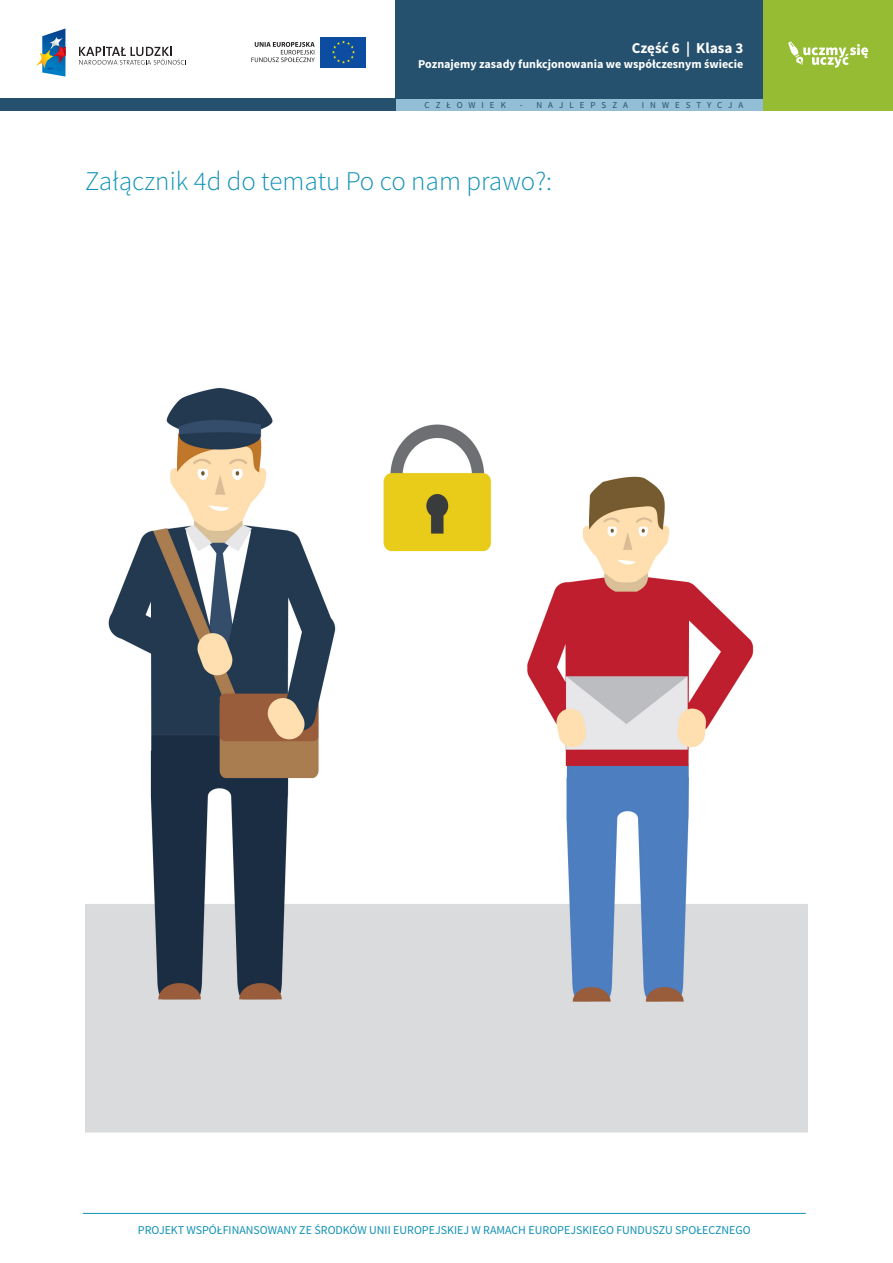
<style>
.page{position:relative;width:893px;height:1263px;background:#fff}
.page>*{position:absolute;margin:0;border:0;box-sizing:border-box;transform-origin:0 0}
.nagłówki{font:300 27px "Source Sans Pro";color:#1192b6}
.t1{font:700 15px "Source Sans Pro";color:#fff}
.t2{font:12px "Source Sans Pro";color:#1192b6}
.t3{font:700 12px "Source Sans Pro";color:#fff}
.t4{font:9px "Source Sans Pro";letter-spacing:.67em;color:#25516e}
</style>
<div class="page">
<div style="left:395px;top:99px;width:368px;height:12px;background:#92bfd6"></div>
<div style="left:0;top:99px;width:395px;height:12px;background:#25516e"></div>
<div style="left:763px;top:0;width:130px;height:111px;background:#96bc33"></div>
<div style="left:395px;top:0;width:368px;height:99px;background:#25516e"></div>
<svg style="left:788px;top:42px;width:80px;height:26px"></svg>
<hr style="left:83px;top:1213px;width:723px;height:1px;background:#1192b6">
<svg style="left:79px;top:47px;width:107px;height:18px"></svg>
<svg style="left:36px;top:28px;width:29px;height:49px"></svg>
<div style="left:320px;top:37px;width:46px;height:30px;background:#0d4da1"></div>
<svg style="left:332px;top:40px;width:23px;height:24px"></svg>
<svg style="left:251px;top:42px;width:64px;height:20px"></svg>
<img style="left:85px;top:387px;width:723px;height:746px">
<p class="t1" style="left:632px;top:39px;width:113px">Część 6 | Klasa 3</p>
<p class="t3" style="left:418px;top:56px;width:327px">Poznajemy zasady funkcjonowania we współczesnym świecie</p>
<p class="t4" style="left:425px;top:100px;width:83px">CZŁOWIEK</p>
<p class="t4" style="left:520px;top:100px;width:110px">- NAJLEPSZA</p>
<p class="t4" style="left:642px;top:100px;width:103px">INWESTYCJA</p>
<p class="nagłówki" style="left:85px;top:165px;width:469px">Załącznik 4d do tematu Po co nam prawo?:</p>
<p class="t2" style="left:138px;top:1222px;width:614px">PROJEKT WSPÓŁFINANSOWANY ZE ŚRODKÓW UNII EUROPEJSKIEJ W RAMACH EUROPEJSKIEGO FUNDUSZU SPOŁECZNEGO</p>
</div>
